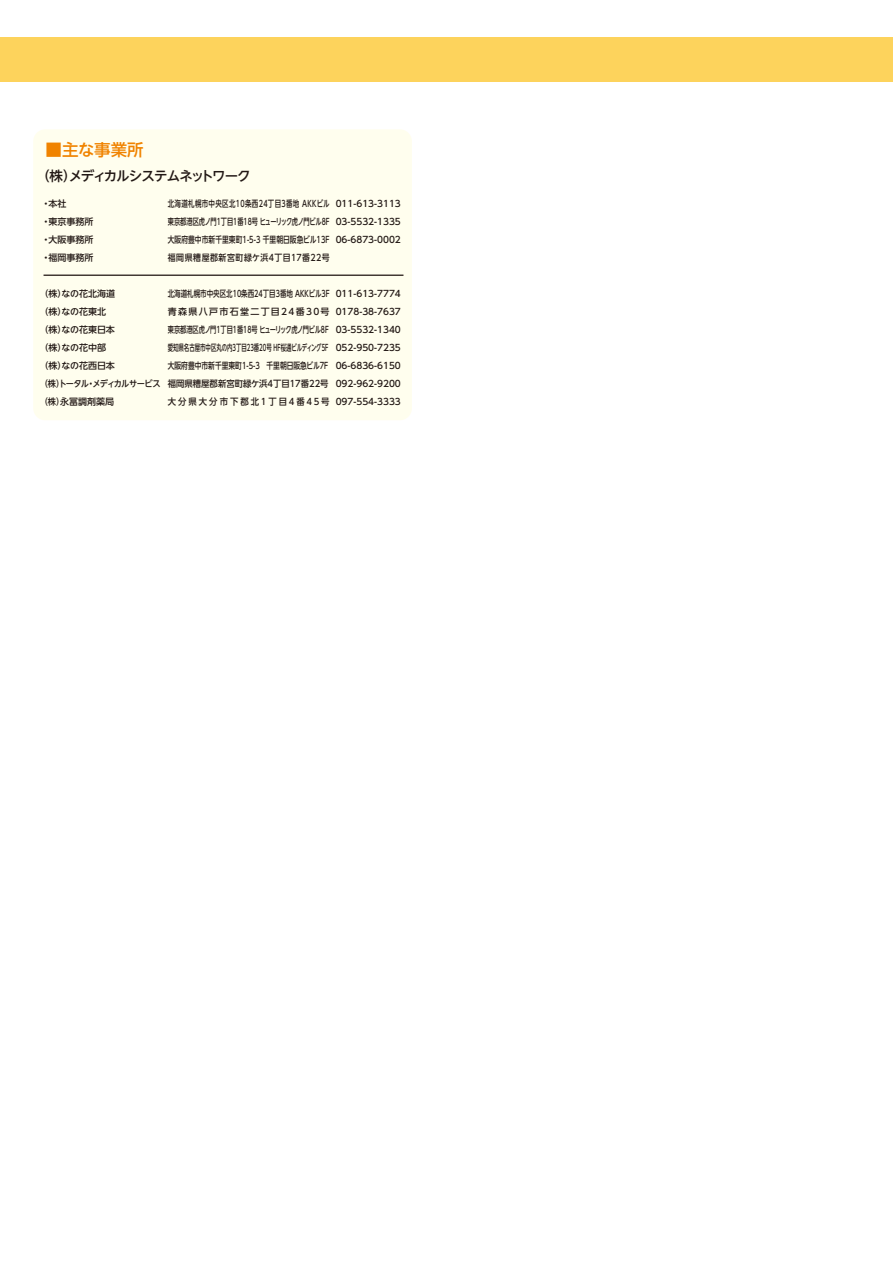
<style>
.page{position:relative;width:893px;height:1263px;background:#fff}
.page>*{position:absolute;margin:0;border:0;box-sizing:border-box;transform-origin:0 0}
.t1{font:500 16.5px "UD Shin Go NT Pro";letter-spacing:-.015em;color:#f08300}
.t2{font:500 13.5px "UD Shin Go NT Pro";letter-spacing:-.085em;color:#221815}
.t3{font:500 9px/18px "UD Shin Go NT Pro";color:#221815;text-align:justify;scale:.72 1}
.t4{font:500 9px/18px "UD Shin Go NT Pro";color:#221815}
</style>
<div class="page">
<div style="left:0;top:38px;width:893px;height:44px;background:#fdd35c"></div>
<div style="left:33px;top:129px;width:379px;height:291px;background:#fffeee;border-radius:12px"></div>
<hr style="left:44px;top:275px;width:359px;height:1px;background:#221815">
<h1 class="t1" style="left:46px;top:136px;width:100px">■主な事業所</h1>
<h2 class="t2" style="left:36px;top:165px;width:216px">（株）メディカルシステムネットワーク</h2>
<p class="t3" style="left:168px;top:194px;width:226px">北海道札幌市中央区北10条西24丁目3番地 AKKビル東京都港区虎ノ門1丁目1番18号 ヒューリック虎ノ門ビル8F大阪府豊中市新千里東町1-5-3 千里朝日阪急ビル13F福岡県糟屋郡新宮町緑ケ浜４丁目１７番２２号</p>
<p class="t3" style="left:168px;top:284px;width:226px;text-align:left">北海道札幌市中央区北10条西24丁目3番地 AKKビル3F青森県八戸市石堂二丁目24番30号東京都港区虎ノ門1丁目1番18号 ヒューリック虎ノ門ビル8F愛知県名古屋市中区丸の内3丁目23番20号 HF桜通ビルディング5F大阪府豊中市新千里東町1-5-3　千里朝日阪急ビル7F福岡県糟屋郡新宮町緑ケ浜4丁目17番22号大分県大分市下郡北１丁目４番４５号</p>
<p class="t4" style="left:42px;top:194px;width:53px">・本社<br>・東京事務所・大阪事務所・福岡事務所</p>
<p class="t4" style="left:39px;top:284px;width:123px">（株）なの花北海道<br>（株）なの花東北<br>（株）なの花東日本<br>（株）なの花中部<br>（株）なの花西日本<br>（株）トータル・メディカルサービス（株）永冨調剤薬局</p>
<p class="t4" style="left:336px;top:194px;width:67px;text-align:justify">011-613-3113<br>03-5532-1335<br>06-6873-0002</p>
<p class="t4" style="left:336px;top:284px;width:67px;text-align:justify">011-613-7774<br>0178-38-7637<br>03-5532-1340<br>052-950-7235<br>06-6836-6150<br>092-962-9200<br>097-554-3333</p>
</div>
